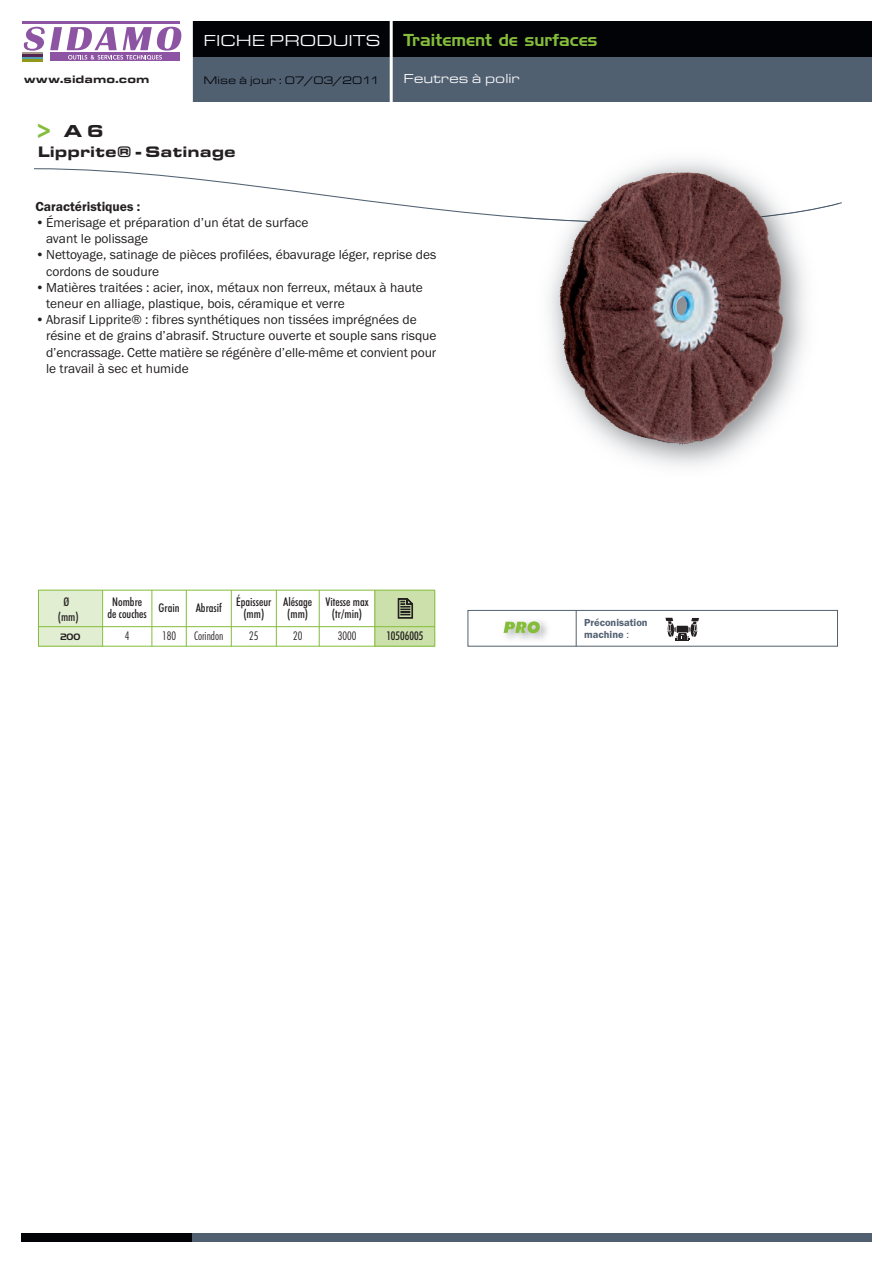
<style>
.page{position:relative;width:893px;height:1263px;background:#fff}
.page>*{position:absolute;margin:0;border:0;box-sizing:border-box;transform-origin:0 0}
.t1{font:18px "Eurostar Black Extended";color:#231f20}
.t2{font:16.8px "Handel Gothic BT";color:#85bd3b}
.t3{font:16.5px "Eurostar Regular Extended";color:#fff}
.t4{font:15.75px "Eurostar Black Extended";color:#231f20}
.t5{font:13.5px/16.2px "Franklin Gothic";color:#231f20}
.t6{font:600 13.5px "Franklin Gothic";color:#231f20}
.t7{font:13.5px "Eurostar Regular Extended";color:#fff}
.t8{font:500 condensed 12px/12px "Futura BT";color:#231f20;text-align:center}
.t9{font:300 condensed 12px "Futura BT";color:#231f20}
.t10{font:11.25px "Eurostar Regular Extended";color:#010307}
.t11{font:11.25px "Eurostar Black Extended";color:#231f20}
.t12{font:600 10.5px/12px "Franklin Gothic";color:#516071}
.t13{font:9px "Handel Gothic BT";color:#231f20}
.s1{font-size:27px;color:#85bd3b}
.s2{font-weight:400}
</style>
<div class="page">
<div style="left:191px;top:21px;width:681px;height:47px;background:#010307"></div>
<div style="left:191px;top:57px;width:681px;height:45px;background:#516071"></div>
<hr style="left:390px;top:21px;width:3px;height:81px;background:#fff">
<hr style="left:190px;top:21px;width:3px;height:81px;background:#fff">
<svg style="left:34px;top:168px;width:808px;height:50px"></svg>
<img style="left:503px;top:631px;width:7px;height:8px">
<img style="left:510px;top:621px;width:38px;height:19px">
<img style="left:522px;top:633px;width:7px;height:7px">
<svg style="left:504px;top:621px;width:36px;height:12px"></svg>
<div style="left:468px;top:610px;width:370px;height:36px;border:1px solid #516071"></div>
<hr style="left:576px;top:610px;width:1px;height:36px;background:#516071">
<svg style="left:665px;top:618px;width:34px;height:23px"></svg>
<img style="left:549px;top:223px;width:257px;height:244px">
<img style="left:521px;top:160px;width:318px;height:43px">
<img style="left:521px;top:203px;width:318px;height:20px">
<img style="left:563px;top:338px;width:7px;height:33px">
<div style="left:38px;top:590px;width:65px;height:37px;background:#e2eed2"></div>
<div style="left:375px;top:590px;width:60px;height:37px;background:#cce0ab"></div>
<svg style="left:398px;top:598px;width:15px;height:20px"></svg>
<div style="left:38px;top:627px;width:65px;height:19px;background:#e2eed2"></div>
<div style="left:375px;top:627px;width:60px;height:19px;background:#cce0ab"></div>
<hr style="left:38px;top:590px;width:1px;height:56px;background:#85bd3b">
<hr style="left:102px;top:590px;width:1px;height:56px;background:#85bd3b">
<hr style="left:152px;top:590px;width:1px;height:56px;background:#85bd3b">
<hr style="left:186px;top:590px;width:1px;height:56px;background:#85bd3b">
<hr style="left:231px;top:590px;width:1px;height:56px;background:#85bd3b">
<hr style="left:276px;top:590px;width:1px;height:56px;background:#85bd3b">
<hr style="left:319px;top:590px;width:1px;height:56px;background:#85bd3b">
<hr style="left:375px;top:590px;width:1px;height:56px;background:#85bd3b">
<hr style="left:435px;top:590px;width:1px;height:56px;background:#85bd3b">
<hr style="left:38px;top:590px;width:397px;height:1px;background:#85bd3b">
<hr style="left:38px;top:626px;width:397px;height:1px;background:#85bd3b">
<hr style="left:38px;top:646px;width:397px;height:1px;background:#85bd3b">
<div style="left:191px;top:1233px;width:681px;height:9px;background:#516071"></div>
<div style="left:21px;top:1233px;width:170px;height:9px;background:#010307"></div>
<hr style="left:23px;top:22px;width:157px;height:2px;background:#8c54a2">
<div style="left:50px;top:53px;width:130px;height:8px;background:#8c54a2"></div>
<svg style="left:23px;top:27px;width:158px;height:33px"></svg>
<hr style="left:23px;top:53px;width:20px;height:2px;background:#a5978a">
<hr style="left:23px;top:55px;width:20px;height:2px;background:#552350">
<hr style="left:23px;top:57px;width:20px;height:2px;background:#539db5">
<hr style="left:23px;top:59px;width:20px;height:2px;background:#92991a">
<p class="t11" style="left:24px;top:72px;width:127px">www.sidamo.com</p>
<p class="t3" style="left:203px;top:30px;width:178px">FICHE PRODUITS</p>
<p class="t10" style="left:203px;top:73px;width:178px">Mise à jour : 07/03/2011</p>
<h1 class="t1" style="left:31px;top:120px;width:74px"><span class="s1">&gt;</span> A 6</h1>
<p class="t4" style="left:38px;top:142px;width:200px">Lipprite® - Satinage</p>
<p class="t2" style="left:403px;top:30px;width:196px">Traitement de surfaces</p>
<p class="t7" style="left:403px;top:71px;width:118px">Feutres à polir</p>
<p class="t6" style="left:36px;top:198px;width:106px">Caractéristiques :</p>
<p class="t5" style="left:46px;top:214px;width:264px;text-indent:-11px">•Émerisage et préparation d’un état de surface avant le polissage</p>
<p class="t5" style="left:46px;top:247px;width:392px;text-indent:-11px">•Nettoyage, satinage de pièces profilées, ébavurage léger, reprise des cordons de soudure</p>
<p class="t5" style="left:46px;top:279px;width:378px;text-indent:-11px">•Matières traitées : acier, inox, métaux non ferreux, métaux à haute teneur en alliage, plastique, bois, céramique et verre</p>
<p class="t5" style="left:46px;top:311px;width:392px;text-indent:-11px">•Abrasif Lipprite® : fibres synthétiques non tissées imprégnées de résine et de grains d’abrasif. Structure ouverte et souple sans risque d’encrassage. Cette matière se régénère d’elle-même et convient pour le travail à sec et humide</p>
<p class="t8" style="left:58px;top:594px;width:22px;line-height:15px">Ø (mm)</p>
<p class="t8" style="left:108px;top:595px;width:41px">Nombre de couches</p>
<p class="t8" style="left:159px;top:601px;width:23px">Grain</p>
<p class="t8" style="left:196px;top:601px;width:28px">Abrasif</p>
<p class="t8" style="left:236px;top:595px;width:37px">Épaisseur (mm)</p>
<p class="t8" style="left:283px;top:595px;width:31px">Alésage (mm)</p>
<p class="t8" style="left:325px;top:595px;width:45px">Vitesse max (tr/min)</p>
<p class="t13" style="left:61px;top:631px;width:22px">200</p>
<p class="t9" style="left:125px;top:629px;width:6px">4</p>
<p class="t9" style="left:162px;top:629px;width:16px">180</p>
<p class="t9" style="left:194px;top:629px;width:31px">Corindon</p>
<p class="t9" style="left:249px;top:629px;width:11px">25</p>
<p class="t9" style="left:293px;top:629px;width:11px">20</p>
<p class="t9" style="left:338px;top:629px;width:20px">3000</p>
<p class="t8" style="left:386px;top:630px;width:38px">10506005</p>
<p class="t12" style="left:584px;top:616px;width:65px">Préconisation machine <span class="s2">:</span></p>
</div>
